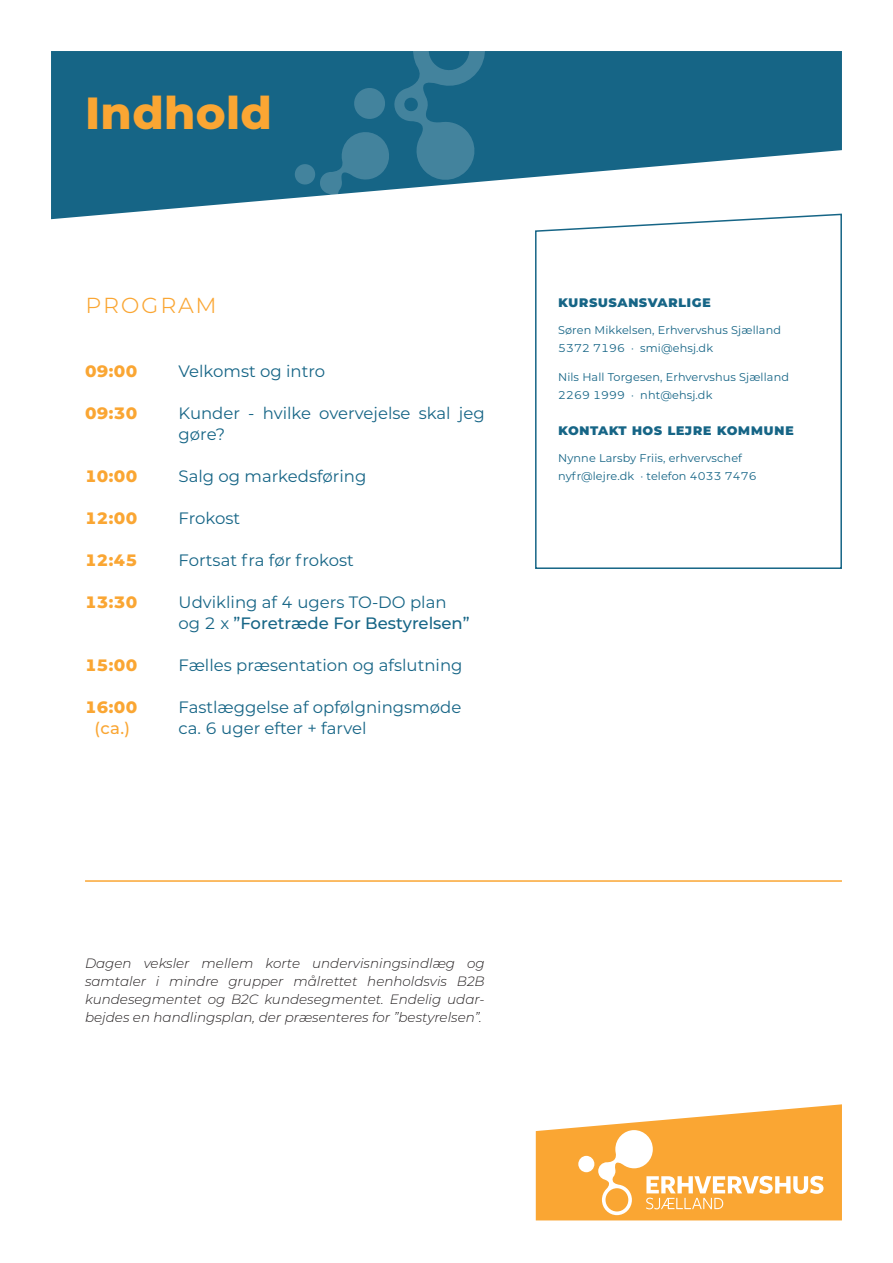
<style>
.page{position:relative;width:893px;height:1263px;background:#fff}
.page>*{position:absolute;margin:0;border:0;box-sizing:border-box;transform-origin:0 0}
.rubrik_primær{font:800 45px "Montserrat";color:#faa633}
.rubrik_sekundær{font:300 27px "Montserrat";letter-spacing:.05em;color:#faa633}
.brødtekst{font:16.5px/21px "Montserrat";color:#166586}
.brødtekst-2{font:800 16.5px "Montserrat";letter-spacing:.02em;color:#faa633}
.brødtekst-3{font:500 16.5px "Montserrat";color:#166586}
.brødtekst-4{font:500 16.5px "Montserrat";color:#faa633}
.mellemrubrik{font:800 15px "Montserrat";letter-spacing:.025em;color:#166586}
.brødtekst_kursiv{font:italic 300 13.5px/18px "Montserrat";color:#231f20;text-align:justify}
.faktaboks{font:11.25px/18px "Montserrat";letter-spacing:.01em;color:#166586}
.s1{font-weight:400}
</style>
<div class="page">
<svg style="left:51px;top:51px;width:791px;height:168px;fill:#166586"></svg>
<svg style="left:183px;top:51px;width:303px;height:168px;fill:#166586"></svg>
<svg style="left:534px;top:213px;width:308px;height:356px"></svg>
<hr style="left:85px;top:880px;width:757px;height:2px;background:#faa633">
<svg style="left:536px;top:1104px;width:306px;height:116px"></svg>
<p class="rubrik_primær" style="left:85px;top:80px;width:188px">Indhold</p>
<p class="rubrik_sekundær" style="left:85px;top:285px;width:134px">program</p>
<p class="brødtekst-2" style="left:85px;top:359px;width:54px">09:00</p>
<p class="brødtekst-2" style="left:85px;top:401px;width:54px">09:30</p>
<p class="brødtekst-2" style="left:85px;top:464px;width:54px">10:00</p>
<p class="brødtekst-2" style="left:85px;top:506px;width:54px">12:00</p>
<p class="brødtekst-2" style="left:85px;top:548px;width:54px">12:45</p>
<p class="brødtekst-2" style="left:85px;top:590px;width:54px">13:30</p>
<p class="brødtekst-2" style="left:85px;top:653px;width:54px">15:00</p>
<p class="brødtekst-2" style="left:85px;top:695px;width:54px">16:00</p>
<p class="brødtekst-4" style="left:95px;top:717px;width:37px">(ca.)</p>
<p class="brødtekst" style="left:179px;top:360px;width:148px">Velkomst og intro</p>
<p class="brødtekst" style="left:179px;top:402px;width:308px">Kunder - hvilke overvejelse skal jeg gøre?</p>
<p class="brødtekst" style="left:179px;top:465px;width:189px">Salg og markedsføring</p>
<p class="brødtekst" style="left:179px;top:507px;width:63px">Frokost</p>
<p class="brødtekst" style="left:179px;top:549px;width:177px">Fortsat fra før frokost</p>
<p class="brødtekst" style="left:179px;top:591px;width:270px">Udvikling af 4 ugers TO-DO plan</p>
<p class="brødtekst-3" style="left:179px;top:612px;width:293px"><span class="s1">og 2 x</span> ”Foretræde For Bestyrelsen”</p>
<p class="brødtekst" style="left:179px;top:654px;width:285px">Fælles præsentation og afslutning</p>
<p class="brødtekst" style="left:179px;top:696px;width:284px">Fastlæggelse af opfølgningsmøde</p>
<p class="brødtekst" style="left:179px;top:717px;width:189px">ca. 6 uger efter + farvel</p>
<p class="mellemrubrik" style="left:558px;top:291px;width:154px">Kursusansvar lige</p>
<p class="faktaboks" style="left:558px;top:320px;width:224px">Søren Mikkelsen, Erhvervshus Sjælland</p>
<p class="faktaboks" style="left:558px;top:338px;width:156px">5372 7196 · smi@ehsj.dk</p>
<p class="faktaboks" style="left:558px;top:368px;width:232px">Nils Hall Torgesen, Erhvervshus Sjælland</p>
<p class="faktaboks" style="left:558px;top:386px;width:156px">2269 1999 · nht@ehsj.dk</p>
<p class="mellemrubrik" style="left:558px;top:419px;width:237px">KONTAKT HOS LEJRE Kommune</p>
<p class="faktaboks" style="left:558px;top:448px;width:200px">Nynne Larsby Friis, erhvervschef nyfr@lejre.dk · telefon 4033 7476</p>
<p class="brødtekst_kursiv" style="left:85px;top:954px;width:401px">Dagen veksler mellem korte undervisningsindlæg og samtaler i mindre grupper målrettet henholdsvis B2B kundesegmentet og B2C kundesegmentet. Endelig udar&shy;bejdes en handlingsplan, der præsenteres for ”bestyrelsen”.</p>
</div>
